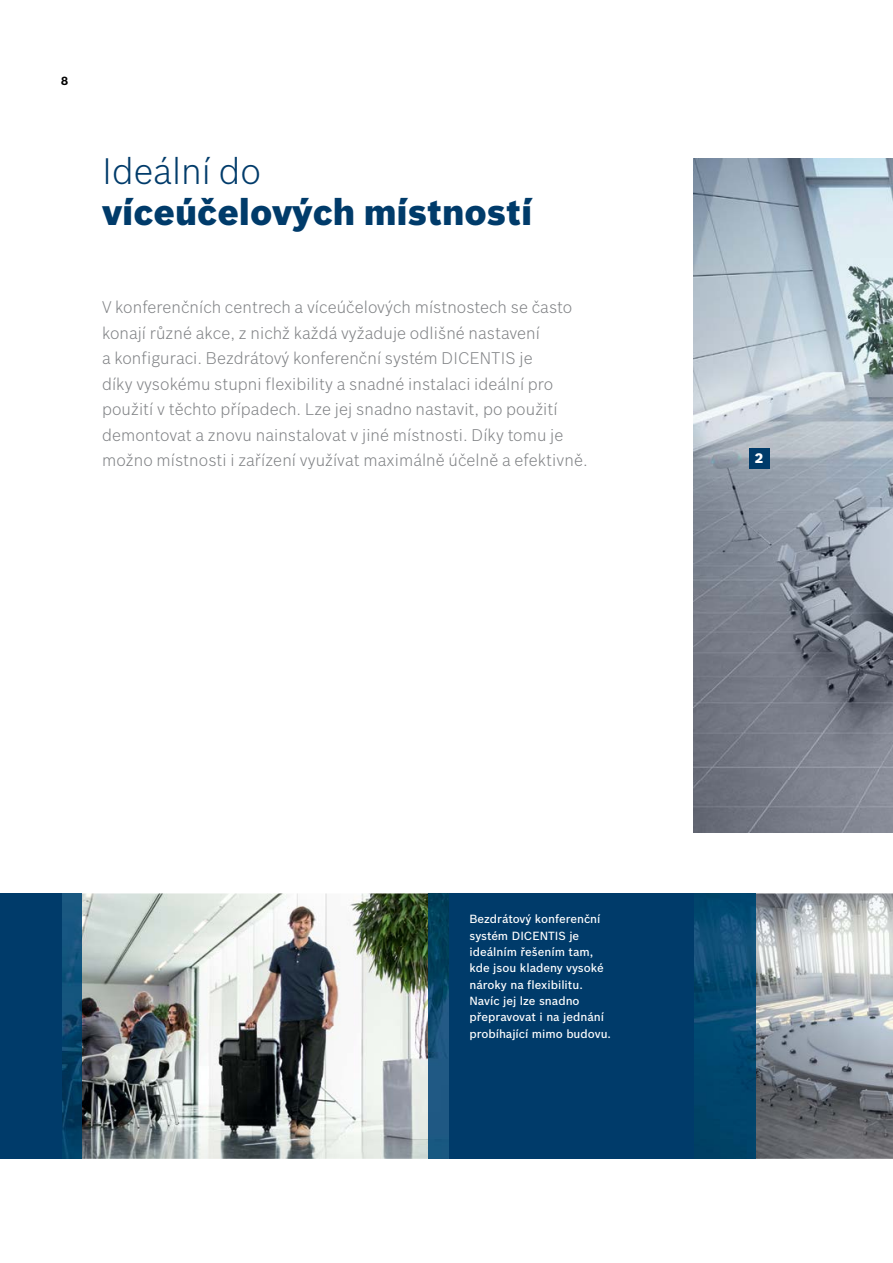
<style>
.page{position:relative;width:893px;height:1263px;background:#fff}
.page>*{position:absolute;margin:0;border:0;box-sizing:border-box;transform-origin:0 0}
.t1{font:900 36px "Bosch Sans";color:#003b6a}
.t2{font:300 36px "Bosch Sans";color:#003b6a}
.t3{font:300 16.5px/25.5px "Bosch Sans";letter-spacing:.005em;color:#808285}
.t4{font:900 13.5px "Bosch Sans";color:#fff}
.t5{font:500 11.55px/16.4px "Bosch Sans";color:#fff}
.t6{font:700 11.55px "Bosch Sans";color:#000}
</style>
<div class="page">
<img style="left:82px;top:893px;width:347px;height:266px">
<img style="left:755px;top:893px;width:138px;height:266px">
<img style="left:694px;top:159px;width:199px;height:673px">
<img style="left:429px;top:893px;width:20px;height:266px">
<img style="left:694px;top:893px;width:61px;height:266px">
<img style="left:61px;top:893px;width:21px;height:266px">
<div style="left:449px;top:893px;width:245px;height:266px;background:#003b6a"></div>
<div style="left:0;top:893px;width:61px;height:266px;background:#003b6a"></div>
<div style="left:749px;top:448px;width:20px;height:20px;background:#003b6a"></div>
<p class="t6" style="left:61px;top:72px;width:8px">8</p>
<h1 class="t2" style="left:102px;top:146px;width:160px">Ideální do</h1>
<h1 class="t1" style="left:102px;top:185px;width:432px">víceúčelových místností</h1>
<p class="t3" style="left:102px;top:294px;width:487px">V konferenčních centrech a víceúčelových místnostech se často konají různé akce, z nichž každá vyžaduje odlišné nastavení<br>a konfiguraci. Bezdrátový konferenční systém DICENTIS je<br>díky vysokému stupni flexibility a snadné instalaci ideální pro použití v těchto případech. Lze jej snadno nastavit, po použití demontovat a znovu nainstalovat v jiné místnosti. Díky tomu je možno místnosti i zařízení využívat maximálně účelně a efektivně.</p>
<p class="t4" style="left:755px;top:448px;width:10px">2</p>
<p class="t5" style="left:469px;top:910px;width:143px">Bezdrátový konferenční systém DICENTIS je ideálním řešením tam, kde jsou kladeny vysoké nároky na flexibilitu.<br>Navíc jej lze snadno přepravovat i na jednání probíhající mimo budovu.</p>
</div>
